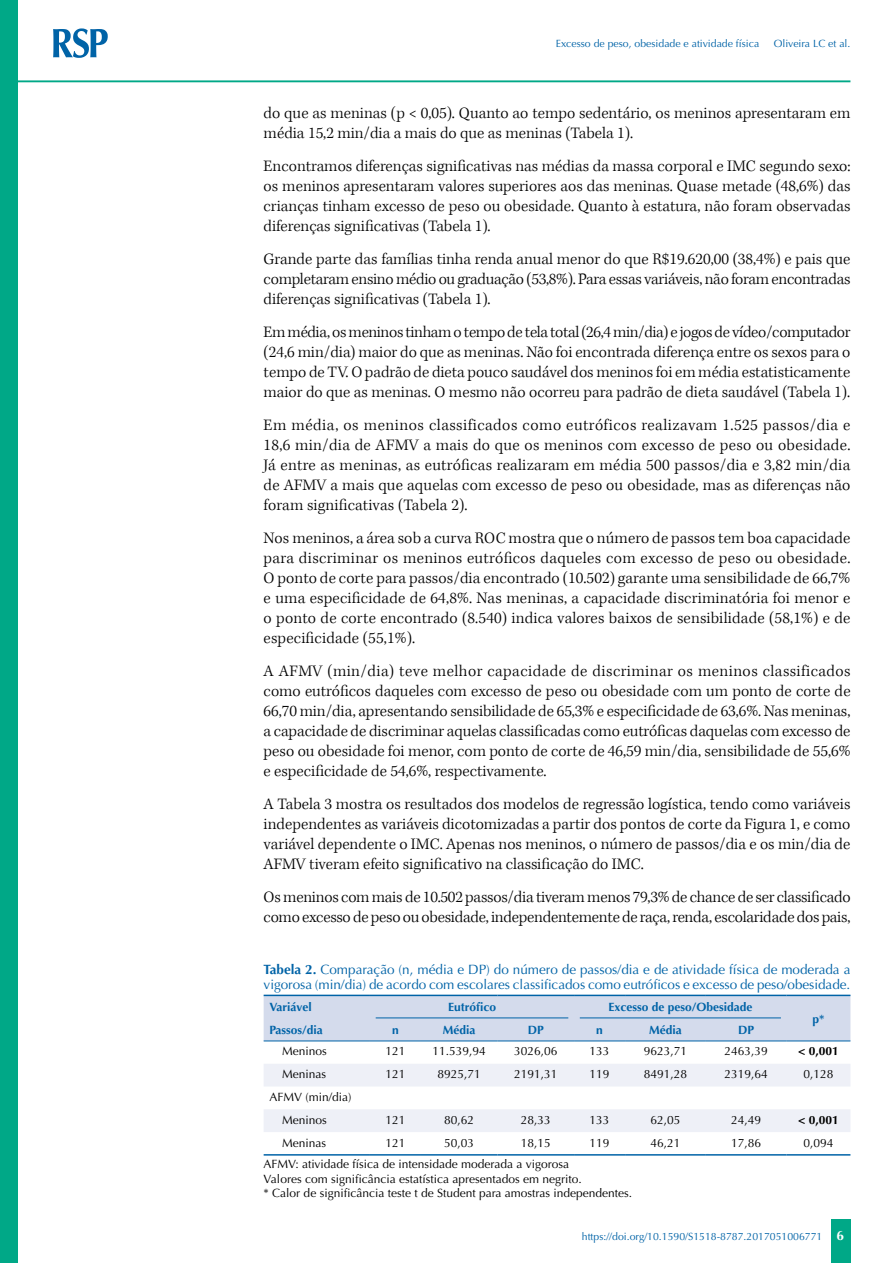
<style>
.page{position:relative;width:893px;height:1263px;background:#fff}
.page>*{position:absolute;margin:0;border:0;box-sizing:border-box;transform-origin:0 0}
.t1{font:300 16.5px/20.1px "Kepler Std";color:#000;text-align:justify}
.t2{font:13.5px/14.2px "Optima";letter-spacing:-.005em;color:#0063a7}
.t3{font:700 13.5px "Optima";color:#fff}
.t4{font:12px/14.4px "Optima";color:#000}
.t5{font:700 12px "Optima";color:#0063a7}
.t6{font:700 12px "Optima";color:#000}
.t7{font:10.5px "Optima";color:#0063a7}
.s1{font-weight:700}
</style>
<div class="page">
<div style="left:831px;top:1220px;width:20px;height:43px;background:#00a887"></div>
<div style="left:0;top:0;width:18px;height:1263px;background:#00a887"></div>
<svg style="left:53px;top:28px;width:55px;height:30px"></svg>
<hr style="left:18px;top:80px;width:832px;height:2px;background:#00a887">
<div style="left:264px;top:996px;width:586px;height:44px;background:#d4dbec"></div>
<svg style="left:264px;top:1041px;width:586px;height:1px"></svg>
<svg style="left:264px;top:1064px;width:586px;height:68px"></svg>
<hr style="left:264px;top:995px;width:106px;height:1px;background:#0063a7">
<hr style="left:370px;top:995px;width:51px;height:1px;background:#0063a7">
<hr style="left:421px;top:995px;width:76px;height:1px;background:#0063a7">
<hr style="left:497px;top:995px;width:77px;height:1px;background:#0063a7">
<hr style="left:574px;top:995px;width:51px;height:1px;background:#0063a7">
<hr style="left:625px;top:995px;width:81px;height:1px;background:#0063a7">
<hr style="left:706px;top:995px;width:81px;height:1px;background:#0063a7">
<hr style="left:264px;top:1040px;width:106px;height:1px;background:#0063a7">
<hr style="left:370px;top:1040px;width:51px;height:1px;background:#0063a7">
<hr style="left:421px;top:1040px;width:76px;height:1px;background:#0063a7">
<hr style="left:497px;top:1040px;width:77px;height:1px;background:#0063a7">
<hr style="left:574px;top:1040px;width:51px;height:1px;background:#0063a7">
<hr style="left:625px;top:1040px;width:81px;height:1px;background:#0063a7">
<hr style="left:706px;top:1040px;width:81px;height:1px;background:#0063a7">
<hr style="left:787px;top:995px;width:63px;height:1px;background:#0063a7">
<hr style="left:787px;top:1040px;width:63px;height:1px;background:#0063a7">
<hr style="left:264px;top:1154px;width:106px;height:1px;background:#0063a7">
<hr style="left:370px;top:1154px;width:51px;height:1px;background:#0063a7">
<hr style="left:421px;top:1154px;width:76px;height:1px;background:#0063a7">
<hr style="left:497px;top:1154px;width:77px;height:1px;background:#0063a7">
<hr style="left:574px;top:1154px;width:51px;height:1px;background:#0063a7">
<hr style="left:625px;top:1154px;width:81px;height:1px;background:#0063a7">
<hr style="left:706px;top:1154px;width:81px;height:1px;background:#0063a7">
<hr style="left:787px;top:1154px;width:63px;height:1px;background:#0063a7">
<hr style="left:376px;top:1017px;width:192px;height:1px;background:#0063a7">
<hr style="left:580px;top:1017px;width:201px;height:1px;background:#0063a7">
<p class="t7" style="left:556px;top:37px;width:205px">Excesso de peso, obesidade e atividade física</p>
<p class="t7" style="left:774px;top:37px;width:78px">Oliveira LC et al.</p>
<p class="t1" style="left:264px;top:103px;width:588px">do que as meninas (p &lt; 0,05). Quanto ao tempo sedentário, os meninos apresentaram em média 15,2 min/dia a mais do que as meninas (Tabela 1).</p>
<p class="t1" style="left:264px;top:156px;width:588px">Encontramos diferenças significativas nas médias da massa corporal e IMC segundo sexo: os meninos apresentaram valores superiores aos das meninas. Quase metade (48,6%) das crianças tinham excesso de peso ou obesidade. Quanto à estatura, não foram observadas diferenças significativas (Tabela 1).</p>
<p class="t1" style="left:264px;top:249px;width:588px">Grande parte das famílias tinha renda anual menor do que R$19.620,00 (38,4%) e pais que completaram ensino médio ou graduação (53,8%). Para essas variáveis, não foram encontradas diferenças significativas (Tabela 1).</p>
<p class="t1" style="left:264px;top:322px;width:588px">Em média, os meninos tinham o tempo de tela total (26,4 min/dia) e jogos de vídeo/computador (24,6 min/dia) maior do que as meninas. Não foi encontrada diferença entre os sexos para o tempo de TV. O padrão de dieta pouco saudável dos meninos foi em média estatisticamente maior do que as meninas. O mesmo não ocorreu para padrão de dieta saudável (Tabela 1).</p>
<p class="t1" style="left:264px;top:415px;width:588px">Em média, os meninos classificados como eutróficos realizavam 1.525 passos/dia e 18,6 min/dia de AFMV a mais do que os meninos com excesso de peso ou obesidade.<br>Já entre as meninas, as eutróficas realizaram em média 500 passos/dia e 3,82 min/dia de AFMV a mais que aquelas com excesso de peso ou obesidade, mas as diferenças não foram significativas (Tabela 2).</p>
<p class="t1" style="left:264px;top:528px;width:588px">Nos meninos, a área sob a curva ROC mostra que o número de passos tem boa capacidade para discriminar os meninos eutróficos daqueles com excesso de peso ou obesidade.<br>O ponto de corte para passos/dia encontrado (10.502) garante uma sensibilidade de 66,7% e uma especificidade de 64,8%. Nas meninas, a capacidade discriminatória foi menor e o ponto de corte encontrado (8.540) indica valores baixos de sensibilidade (58,1%) e de especificidade (55,1%).</p>
<p class="t1" style="left:264px;top:661px;width:588px">A AFMV (min/dia) teve melhor capacidade de discriminar os meninos classificados como eutróficos daqueles com excesso de peso ou obesidade com um ponto de corte de 66,70 min/dia, apresentando sensibilidade de 65,3% e especificidade de 63,6%. Nas meninas, a capacidade de discriminar aquelas classificadas como eutróficas daquelas com excesso de peso ou obesidade foi menor, com ponto de corte de 46,59 min/dia, sensibilidade de 55,6% e especificidade de 54,6%, respectivamente.</p>
<p class="t1" style="left:264px;top:794px;width:588px">A Tabela 3 mostra os resultados dos modelos de regressão logística, tendo como variáveis independentes as variáveis dicotomizadas a partir dos pontos de corte da Figura 1, e como variável dependente o IMC. Apenas nos meninos, o número de passos/dia e os min/dia de AFMV tiveram efeito significativo na classificação do IMC.</p>
<p class="t1" style="left:264px;top:887px;width:588px">Os meninos com mais de 10.502 passos/dia tiveram menos 79,3% de chance de ser classificado como excesso de peso ou obesidade, independentemente de raça, renda, escolaridade dos pais,</p>
<p class="t2" style="left:264px;top:963px;width:588px"><span class="s1">Tabela 2.</span> Comparação (n, média e DP) do número de passos/dia e de atividade física de moderada a vigorosa (min/dia) de acordo com escolares classificados como eutróficos e excesso de peso/obesidade.</p>
<p class="t5" style="left:269px;top:1000px;width:44px">Variável</p>
<p class="t5" style="left:448px;top:1000px;width:50px">Eutrófico</p>
<p class="t5" style="left:608px;top:1000px;width:146px">Excesso de peso/Obesidade</p>
<p class="t5" style="left:813px;top:1011px;width:13px">p*</p>
<p class="t5" style="left:269px;top:1023px;width:55px">Passos/dia</p>
<p class="t5" style="left:392px;top:1023px;width:8px">n</p>
<p class="t5" style="left:443px;top:1023px;width:34px">Média</p>
<p class="t5" style="left:528px;top:1023px;width:18px">DP</p>
<p class="t5" style="left:596px;top:1023px;width:8px">n</p>
<p class="t5" style="left:649px;top:1023px;width:34px">Média</p>
<p class="t5" style="left:738px;top:1023px;width:18px">DP</p>
<p class="t4" style="left:282px;top:1044px;width:46px">Meninos</p>
<p class="t4" style="left:385px;top:1044px;width:22px">121</p>
<p class="t4" style="left:433px;top:1044px;width:55px">11.539,94</p>
<p class="t4" style="left:514px;top:1044px;width:45px">3026,06</p>
<p class="t4" style="left:590px;top:1044px;width:22px">133</p>
<p class="t4" style="left:644px;top:1044px;width:45px">9623,71</p>
<p class="t4" style="left:725px;top:1044px;width:45px">2463,39</p>
<p class="t6" style="left:798px;top:1044px;width:42px">&lt; 0,001</p>
<p class="t4" style="left:282px;top:1067px;width:46px">Meninas</p>
<p class="t4" style="left:385px;top:1067px;width:22px">121</p>
<p class="t4" style="left:438px;top:1067px;width:45px">8925,71</p>
<p class="t4" style="left:514px;top:1067px;width:45px">2191,31</p>
<p class="t4" style="left:590px;top:1067px;width:22px">119</p>
<p class="t4" style="left:644px;top:1067px;width:45px">8491,28</p>
<p class="t4" style="left:725px;top:1067px;width:45px">2319,64</p>
<p class="t4" style="left:803px;top:1067px;width:32px">0,128</p>
<p class="t4" style="left:282px;top:1086px;width:71px;line-height:22.8px;text-indent:-13px">AFMV (min/dia)<br>Meninos</p>
<p class="t4" style="left:385px;top:1113px;width:22px">121</p>
<p class="t4" style="left:444px;top:1113px;width:32px">80,62</p>
<p class="t4" style="left:521px;top:1113px;width:32px">28,33</p>
<p class="t4" style="left:590px;top:1113px;width:22px">133</p>
<p class="t4" style="left:650px;top:1113px;width:32px">62,05</p>
<p class="t4" style="left:731px;top:1113px;width:32px">24,49</p>
<p class="t6" style="left:798px;top:1113px;width:42px">&lt; 0,001</p>
<p class="t4" style="left:282px;top:1135px;width:46px">Meninas</p>
<p class="t4" style="left:385px;top:1135px;width:22px">121</p>
<p class="t4" style="left:444px;top:1135px;width:32px">50,03</p>
<p class="t4" style="left:521px;top:1135px;width:32px">18,15</p>
<p class="t4" style="left:590px;top:1135px;width:22px">119</p>
<p class="t4" style="left:650px;top:1135px;width:32px">46,21</p>
<p class="t4" style="left:731px;top:1135px;width:32px">17,86</p>
<p class="t4" style="left:803px;top:1135px;width:32px">0,094</p>
<p class="t4" style="left:264px;top:1157px;width:370px">AFMV: atividade física de intensidade moderada a vigorosa<br>Valores com significância estatística apresentados em negrito.<br>* Calor de significância teste t de Student para amostras independentes.</p>
<p class="t7" style="left:582px;top:1230px;width:242px">https://doi.org/10.1590/S1518-8787.2017051006771</p>
<p class="t3" style="left:836px;top:1227px;width:9px">6</p>
</div>
